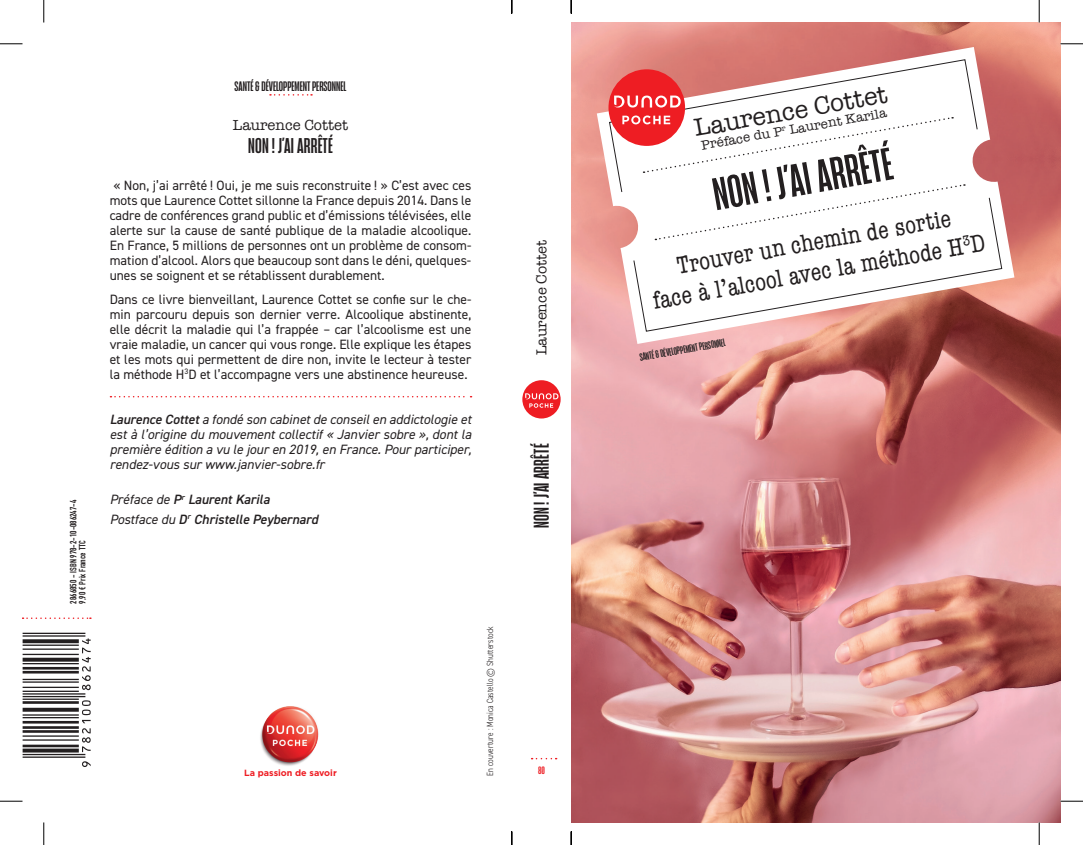
<style>
.page{position:relative;width:1083px;height:845px;background:#fff}
.page>*{position:absolute;margin:0;border:0;box-sizing:border-box;transform-origin:0 0}
.t1{font:600 45px "Seriguela";color:#231f20}
.t2{font:condensed 25.5px/30px "American Typewriter";color:#231f20;text-align:center}
.t3{font:25.5px "American Typewriter";color:#231f20}
.t4{font:600 21px "Seriguela";letter-spacing:.01em;color:#231f20}
.t5{font:15px "American Typewriter";color:#231f20}
.t6{font:13.5px/15px "DIN2014";color:#231f20;text-align:justify}
.t7{font:italic 13.5px/15px "DIN2014";color:#231f20;text-align:justify}
.t8{font:italic 600 13.5px "DIN2014";color:#231f20}
.t9{font:600 13.5px "Seriguela";color:#231f20}
.t10{font:13.5px "American Typewriter";color:#231f20}
.t11{font:600 10.5px "Seriguela";color:#231f20}
.t12{font:600 10.5px "Seriguela";color:#ee1d23}
.t13{font:700 9px "DIN Condensed";letter-spacing:.005em;color:#231f20}
.t14{font:300 condensed 9px "DIN2014";letter-spacing:.01em;color:#231f20}
.t15{font:700 9px "Gotham";color:#ee1d23}
.s1{font-weight:600}
.s2{font-weight:400}
.s3{font-stretch:normal}
</style>
<div class="page">
<img style="left:571px;top:22px;width:489px;height:800px">
<svg style="left:597px;top:47px;width:417px;height:297px;background:#d68c86"></svg>
<svg style="left:608px;top:59px;width:394px;height:273px"></svg>
<svg style="left:655px;top:184px;width:309px;height:56px"></svg>
<div style="left:608px;top:69px;width:77px;height:77px;background:#ee1d23;border-radius:50%"></div>
<svg style="left:622px;top:115px;width:331px;height:58px"></svg>
<svg style="left:614px;top:95px;width:66px;height:12px"></svg>
<svg style="left:110px;top:396px;width:361px;height:1px"></svg>
<svg style="left:531px;top:757px;width:25px;height:2px"></svg>
<div style="left:522px;top:380px;width:38px;height:38px;background:#ee1d23;border-radius:50%"></div>
<svg style="left:525px;top:393px;width:33px;height:14px"></svg>
<img style="left:260px;top:706px;width:59px;height:60px">
<svg style="left:22px;top:617px;width:69px;height:2px"></svg>
<svg style="left:270px;top:94px;width:42px;height:2px"></svg>
<svg style="left:23px;top:632px;width:68px;height:134px"></svg>
<svg style="left:0;top:44px;width:22px;height:1px"></svg>
<svg style="left:1060px;top:44px;width:22px;height:1px"></svg>
<svg style="left:0;top:800px;width:22px;height:1px"></svg>
<svg style="left:1060px;top:800px;width:22px;height:1px"></svg>
<svg style="left:44px;top:0;width:1px;height:22px"></svg>
<svg style="left:44px;top:822px;width:1px;height:22px"></svg>
<svg style="left:1038px;top:0;width:1px;height:22px"></svg>
<svg style="left:1038px;top:822px;width:1px;height:22px"></svg>
<svg style="left:511px;top:0;width:1px;height:13px"></svg>
<svg style="left:511px;top:831px;width:1px;height:13px"></svg>
<svg style="left:570px;top:0;width:2px;height:13px"></svg>
<svg style="left:570px;top:831px;width:2px;height:13px"></svg>
<p class="t13" style="left:67px;top:603px;width:105px;rotate:-90deg">2866850 - ISBN 978-2-10-086247-4</p>
<p class="t13" style="left:76px;top:603px;width:65px;rotate:-90deg">9,90 € Prix France TTC</p>
<p class="t9" style="left:234px;top:78px;width:113px">SANTÉ &amp; DÉVELOPPEMENT PERSONNEL</p>
<p class="t5" style="left:233px;top:114px;width:117px">Laurence Cottet</p>
<p class="t4" style="left:248px;top:132px;width:86px">NON! J’AI ARRÊTÉ</p>
<p class="t6" style="left:110px;top:178px;width:363px">« Non, j’ai arrêté ! Oui, je me suis reconstruite ! » C’est avec ces mots que Laurence Cottet sillonne la France depuis 2014. Dans le cadre de conférences grand public et d’émissions télévisées, elle alerte sur la cause de santé publique de la maladie alcoolique.<br>En France, 5 millions de personnes ont un problème de consom&shy;mation d’alcool. Alors que beaucoup sont dans le déni, quelques&shy;unes se soignent et se rétablissent durablement.</p>
<p class="t6" style="left:110px;top:291px;width:363px">Dans ce livre bienveillant, Laurence Cottet se confie sur le che&shy;min parcouru depuis son dernier verre. Alcoolique abstinente, elle décrit la maladie qui l’a frappée – car l’alcoolisme est une vraie maladie, un cancer qui vous ronge. Elle explique les étapes et les mots qui permettent de dire non, invite le lecteur à tester la méthode H<sup>3</sup>D et l’accompagne vers une abstinence heureuse.</p>
<p class="t7" style="left:110px;top:411px;width:363px"><span class="s1">Laurence Cottet</span> a fondé son cabinet de conseil en addictologie et est à l’origine du mouvement collectif « Janvier sobre », dont la première édition a vu le jour en 2019, en France. Pour participer, rendez-vous sur www.janvier-sobre.fr</p>
<p class="t8" style="left:110px;top:490px;width:161px"><span class="s2">Préface de</span> P<sup>r</sup> Laurent Karila</p>
<p class="t8" style="left:110px;top:510px;width:210px"><span class="s2">Postface du</span> D<sup>r</sup> Christelle Peybernard</p>
<p class="t15" style="left:244px;top:766px;width:94px">La passion de savoir</p>
<p class="t14" style="left:484px;top:775px;width:150px;rotate:-90deg">En couverture : Monica Castello © Shutterstock</p>
<p class="t5" style="left:530px;top:355px;width:117px;rotate:-90deg">Laurence Cottet</p>
<p class="t4" style="left:529px;top:528px;width:86px;rotate:-90deg">NON! J’AI ARRÊTÉ</p>
<p class="t12" style="left:538px;top:763px;width:8px">80</p>
<p class="t3" style="left:691px;top:109px;width:197px;rotate:-10deg">Laurence Cottet</p>
<p class="t10" style="left:699px;top:135px;width:189px;rotate:-10deg">Préface du P<sup>r</sup> Laurent Karila</p>
<p class="t1" style="left:708px;top:168px;width:183px;rotate:-10deg">NON! J’AI ARRÊTÉ</p>
<p class="t2" style="left:645px;top:255px;width:339px;rotate:-10deg">Trouver un chemin de sortie<br>face à l<span class="s3">ʼ</span>alcool avec la méthode H<sup>3</sup>D</p>
<p class="t11" style="left:638px;top:351px;width:89px;rotate:-10deg">SANTÉ &amp; DÉVELOPPEMENT PERSONNEL</p>
</div>
